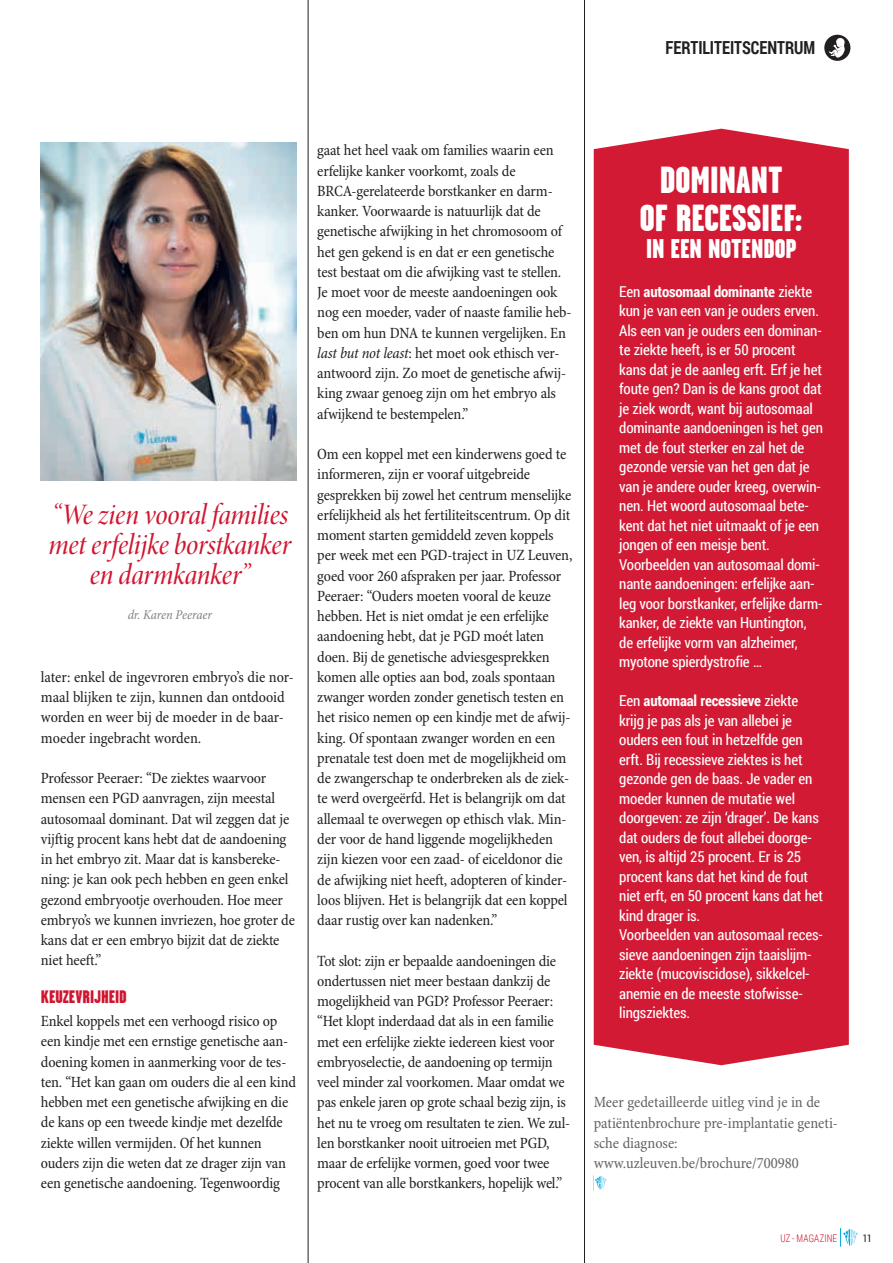
<style>
.page{position:relative;width:893px;height:1263px;background:#fff}
.page>*{position:absolute;margin:0;border:0;box-sizing:border-box;transform-origin:0 0}
.t1{font:900 37.5px/37.5px "Garage Gothic";color:#fff;text-align:center}
.t2{font:30px/30px "Minion Pro Medium Cn It Disp";letter-spacing:-.005em;color:#d11530;text-align:center}
.t3{font:900 27px "Garage Gothic";color:#fff}
.t4{font:700 18px "Roboto Condensed";color:#231f20;scale:.9 1}
.t5{font:900 18px "Garage Gothic";color:#d11530}
.t6{font:condensed 15.75px/20.2px "Minion Pro";letter-spacing:-.01em;color:#231f20}
.t7{font:condensed 15.75px/20.2px "Minion Pro";color:#636366}
.t8{font:15px/19.5px "Roboto Condensed";letter-spacing:-.01em;color:#fff}
.t9{font:italic condensed 13.5px "Minion Pro";letter-spacing:-.01em;color:#808285}
.t10{font:300 10.5px "Roboto Condensed";letter-spacing:.015em;color:#d11530;scale:.9 1}
.t11{font:10.5px "Roboto Condensed";color:#231f20;scale:.9 1}
.s1{font-style:italic}
.s2{font-weight:700}
</style>
<div class="page">
<div style="left:594px;top:129px;width:255px;height:936px;background:#d21a34"></div>
<svg style="left:840px;top:1228px;width:18px;height:19px"></svg>
<img style="left:41px;top:143px;width:255px;height:337px">
<svg style="left:595px;top:1176px;width:12px;height:13px"></svg>
<hr style="left:308px;top:0;width:1px;height:1263px;background:#231f20">
<hr style="left:584px;top:0;width:1px;height:1263px;background:#231f20">
<div style="left:824px;top:35px;width:26px;height:26px;background:#231f20;border-radius:50%"></div>
<svg style="left:829px;top:38px;width:16px;height:20px"></svg>
<p class="t4" style="left:665px;top:35px;width:168px">FERTILITEITSCENTRUM</p>
<h2 class="t2" style="left:49px;top:500px;width:244px">“We zien vooral families met erfelijke borstkanker en darmkanker”</h2>
<p class="t9" style="left:128px;top:606px;width:86px">dr. Karen Peeraer</p>
<p class="t6" style="left:41px;top:667px;width:254px">later: enkel de ingevroren embryo’s die nor&shy;maal blijken te zijn, kunnen dan ontdooid worden en weer bij de moeder in de baar&shy;moeder ingebracht worden.</p>
<p class="t6" style="left:41px;top:768px;width:256px">Professor Peeraer: “De ziektes waarvoor mensen een PGD aanvragen, zijn meestal autosomaal dominant. Dat wil zeggen dat je vijftig procent kans hebt dat de aandoening in het embryo zit. Maar dat is kansbereke&shy;ning: je kan ook pech hebben en geen enkel gezond embryootje overhouden. Hoe meer embryo’s we kunnen invriezen, hoe groter de kans dat er een embryo bijzit dat de ziekte niet heeft.”</p>
<p class="t5" style="left:41px;top:986px;width:87px">KEUZEVRIJHEID</p>
<p class="t6" style="left:41px;top:1011px;width:257px">Enkel koppels met een verhoogd risico op een kindje met een ernstige genetische aan&shy;doening komen in aanmerking voor de tes&shy;ten. “Het kan gaan om ouders die al een kind hebben met een genetische afwijking en die de kans op een tweede kindje met dezelfde ziekte willen vermijden. Of het kunnen ouders zijn die weten dat ze drager zijn van een genetische aandoening. Tegenwoordig</p>
<p class="t6" style="left:317px;top:141px;width:256px">gaat het heel vaak om families waarin een erfelijke kanker voorkomt, zoals de BRCA-gerelateerde borstkanker en darm&shy;kanker. Voorwaarde is natuurlijk dat de genetische afwijking in het chromosoom of het gen gekend is en dat er een genetische test bestaat om die afwijking vast te stellen.<br>Je moet voor de meeste aandoeningen ook nog een moeder, vader of naaste familie heb&shy;ben om hun DNA te kunnen vergelijken. En <span class="s1">last but not least</span>: het moet ook ethisch ver&shy;antwoord zijn. Zo moet de genetische afwij&shy;king zwaar genoeg zijn om het embryo als afwijkend te bestempelen.”</p>
<p class="t6" style="left:317px;top:445px;width:257px">Om een koppel met een kinderwens goed te informeren, zijn er vooraf uitgebreide gesprekken bij zowel het centrum menselijke erfelijkheid als het fertiliteitscentrum. Op dit moment starten gemiddeld zeven koppels per week met een PGD-traject in UZ Leuven, goed voor 260 afspraken per jaar. Professor Peeraer: “Ouders moeten vooral de keuze hebben. Het is niet omdat je een erfelijke aandoening hebt, dat je PGD moét laten doen. Bij de genetische adviesgesprekken komen alle opties aan bod, zoals spontaan zwanger worden zonder genetisch testen en het risico nemen op een kindje met de afwij&shy;king. Of spontaan zwanger worden en een prenatale test doen met de mogelijkheid om de zwangerschap te onderbreken als de ziek&shy;te werd overgeërfd. Het is belangrijk om dat allemaal te overwegen op ethisch vlak. Min&shy;der voor de hand liggende mogelijkheden zijn kiezen voor een zaad- of eiceldonor die de afwijking niet heeft, adopteren of kinder&shy;loos blijven. Het is belangrijk dat een koppel daar rustig over kan nadenken.”</p>
<p class="t6" style="left:317px;top:951px;width:254px">Tot slot: zijn er bepaalde aandoeningen die ondertussen niet meer bestaan dankzij de mogelijkheid van PGD? Professor Peeraer: “Het klopt inderdaad dat als in een familie met een erfelijke ziekte iedereen kiest voor embryoselectie, de aandoening op termijn veel minder zal voorkomen. Maar omdat we pas enkele jaren op grote schaal bezig zijn, is het nu te vroeg om resultaten te zien. We zul&shy;len borstkanker nooit uitroeien met PGD, maar de erfelijke vormen, goed voor twee procent van alle borstkankers, hopelijk wel.”</p>
<h1 class="t1" style="left:640px;top:161px;width:164px">DOMINANT<br>OF RECESSIEF:</h1>
<h3 class="t3" style="left:646px;top:233px;width:152px">IN EEN NOTENDOP</h3>
<p class="t8" style="left:619px;top:281px;width:205px">Een <span class="s2">autosomaal dominante</span> ziekte kun je van een van je ouders erven.<br>Als een van je ouders een dominan&shy;te ziekte heeft, is er 50 procent kans dat je de aanleg erft. Erf je het foute gen? Dan is de kans groot dat je ziek wordt, want bij autosomaal dominante aandoeningen is het gen met de fout sterker en zal het de gezonde versie van het gen dat je van je andere ouder kreeg, overwin&shy;nen. Het woord autosomaal bete&shy;kent dat het niet uitmaakt of je een jongen of een meisje bent.<br>Voorbeelden van autosomaal domi&shy;nante aandoeningen: erfelijke aan&shy;leg voor borstkanker, erfelijke darm&shy;kanker, de ziekte van Huntington, de erfelijke vorm van alzheimer, myotone spierdystrofie …</p>
<p class="t8" style="left:619px;top:691px;width:205px">Een <span class="s2">automaal recessieve</span> ziekte krijg je pas als je van allebei je ouders een fout in hetzelfde gen erft. Bij recessieve ziektes is het gezonde gen de baas. Je vader en moeder kunnen de mutatie wel doorgeven: ze zijn ‘drager’. De kans dat ouders de fout allebei doorge&shy;ven, is altijd 25 procent. Er is 25 procent kans dat het kind de fout niet erft, en 50 procent kans dat het kind drager is.<br>Voorbeelden van autosomaal reces&shy;sieve aandoeningen zijn taaislijm&shy;ziekte (mucoviscidose), sikkelcel&shy;anemie en de meeste stofwisse&shy;lingsziektes.</p>
<p class="t7" style="left:594px;top:1093px;width:246px">Meer gedetailleerde uitleg vind je in de patiëntenbrochure pre-implantatie geneti&shy;sche diagnose: www.uzleuven.be/brochure/700980</p>
<p class="t10" style="left:780px;top:1231px;width:65px">UZ - MAGAZINE</p>
<p class="t11" style="left:863px;top:1231px;width:11px">11</p>
</div>
